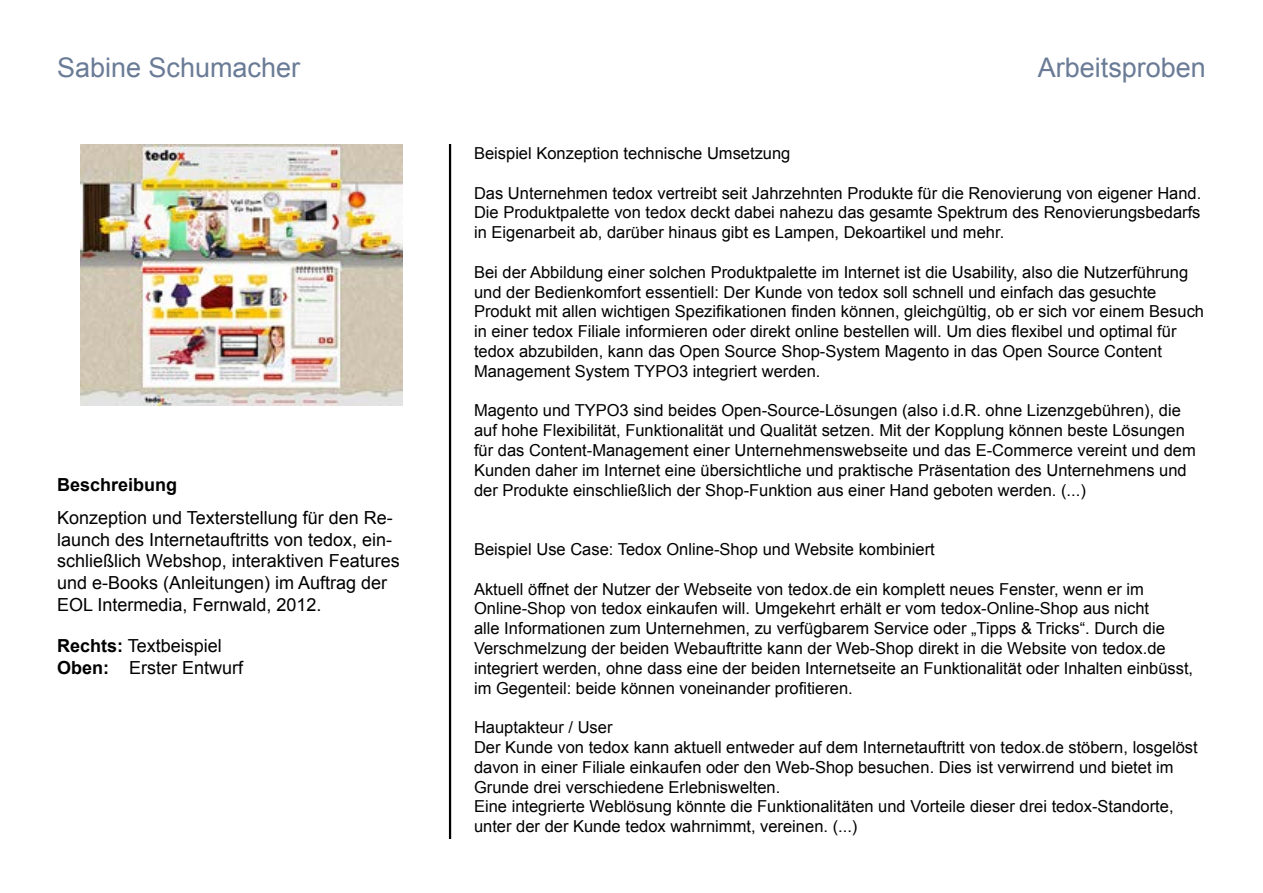
<style>
.page{position:relative;width:1263px;height:893px;background:#fff}
.page>*{position:absolute;margin:0;border:0;box-sizing:border-box;transform-origin:0 0}
.t1{font:27px "Arial";color:#6a7b96}
.t2{font:18px/21.6px "Arial";color:#000}
.t3{font:700 18px "Arial";color:#000}
.t4{font:16.5px/19.8px "Arial";color:#000}
.s1{font-weight:700}
</style>
<div class="page">
<hr style="left:449px;top:144px;width:2px;height:695px;background:#000">
<img style="left:80px;top:144px;width:323px;height:262px">
<h1 class="t1" style="left:57px;top:49px;width:245px">Sabine Schumacher</h1>
<h1 class="t1" style="left:1038px;top:49px;width:170px">Arbeitsproben</h1>
<p class="t3" style="left:57px;top:473px;width:122px">Beschreibung</p>
<p class="t2" style="left:57px;top:507px;width:344px">Konzeption und Texterstellung für den Re&shy;launch des Internetauftritts von tedox, ein&shy;schließlich Webshop, interaktiven Features und e-Books (Anleitungen) im Auftrag der EOL Intermedia, Fernwald, 2012.</p>
<p class="t2" style="left:57px;top:635px;width:188px"><span class="s1">Rechts:</span> Textbeispiel<br><span class="s1">Oben:</span> Erster Entwurf</p>
<p class="t4" style="left:474px;top:143px;width:318px">Beispiel Konzeption technische Umsetzung</p>
<p class="t4" style="left:474px;top:183px;width:729px;text-align:justify">Das Unternehmen tedox vertreibt seit Jahrzehnten Produkte für die Renovierung von eigener Hand.<br>Die Produktpalette von tedox deckt dabei nahezu das gesamte Spektrum des Renovierungsbedarfs in Eigenarbeit ab, darüber hinaus gibt es Lampen, Dekoartikel und mehr.</p>
<p class="t4" style="left:474px;top:262px;width:731px">Bei der Abbildung einer solchen Produktpalette im Internet ist die Usability, also die Nutzerführung und der Bedienkomfort essentiell: Der Kunde von tedox soll schnell und einfach das gesuchte Produkt mit allen wichtigen Spezifikationen finden können, gleichgültig, ob er sich vor einem Besuch in einer tedox Filiale informieren oder direkt online bestellen will. Um dies flexibel und optimal für tedox abzubilden, kann das Open Source Shop-System Magento in das Open Source Content Management System TYPO3 integriert werden.</p>
<p class="t4" style="left:474px;top:401px;width:723px">Magento und TYPO3 sind beides Open-Source-Lösungen (also i.d.R. ohne Lizenzgebühren), die auf hohe Flexibilität, Funktionalität und Qualität setzen. Mit der Kopplung können beste Lösungen für das Content-Management einer Unternehmenswebseite und das E-Commerce vereint und dem Kunden daher im Internet eine übersichtliche und praktische Präsentation des Unternehmens und der Produkte einschließlich der Shop-Funktion aus einer Hand geboten werden. (...)</p>
<p class="t4" style="left:474px;top:539px;width:462px">Beispiel Use Case: Tedox Online-Shop und Website kombiniert</p>
<p class="t4" style="left:474px;top:579px;width:721px">Aktuell öffnet der Nutzer der Webseite von tedox.de ein komplett neues Fenster, wenn er im Online-Shop von tedox einkaufen will. Umgekehrt erhält er vom tedox-Online-Shop aus nicht<br>alle Informationen zum Unternehmen, zu verfügbarem Service oder „Tipps &amp; Tricks“. Durch die Verschmelzung der beiden Webauftritte kann der Web-Shop direkt in die Website von tedox.de integriert werden, ohne dass eine der beiden Internetseite an Funktionalität oder Inhalten einbüsst, im Gegenteil: beide können voneinander profitieren.</p>
<p class="t4" style="left:474px;top:718px;width:725px">Hauptakteur / User<br>Der Kunde von tedox kann aktuell entweder auf dem Internetauftritt von tedox.de stöbern, losgelöst davon in einer Filiale einkaufen oder den Web-Shop besuchen. Dies ist verwirrend und bietet im Grunde drei verschiedene Erlebniswelten.<br>Eine integrierte Weblösung könnte die Funktionalitäten und Vorteile dieser drei tedox-Standorte, unter der der Kunde tedox wahrnimmt, vereinen. (...)</p>
</div>
